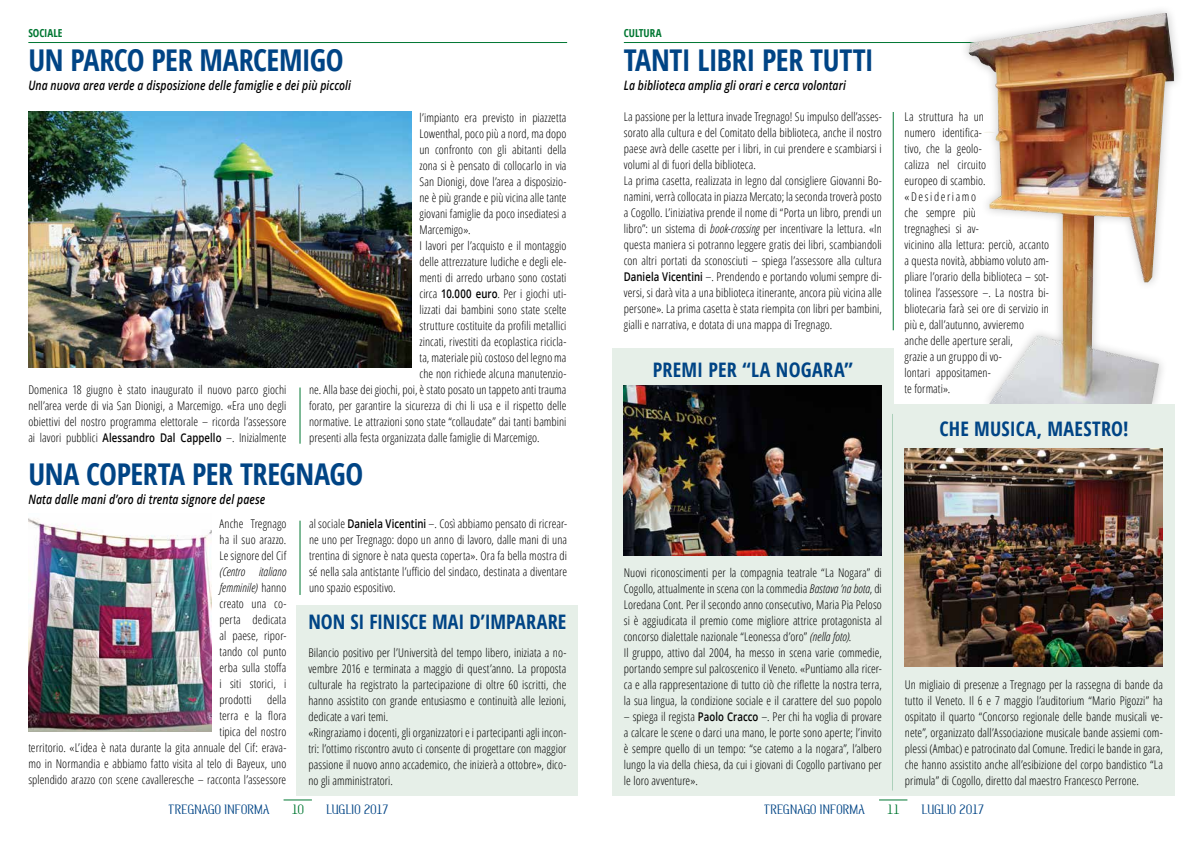
<style>
.page{position:relative;width:1191px;height:842px;background:#fff}
.page>*{position:absolute;margin:0;border:0;box-sizing:border-box;transform-origin:0 0}
.t1{font:700 condensed 30px "Open Sans";letter-spacing:-.015em;color:#004485}
.t2{font:700 condensed 20px "Open Sans";letter-spacing:.01em;color:#004485}
.t3{font:300 14px "Maverick";letter-spacing:-.025em;color:#004485}
.t4{font:300 14px "Maverick";color:#007732}
.t5{font:italic 600 13px "Open Sans";letter-spacing:.005em;color:#000;scale:.8 1}
.t6{font:300 condensed 12px/16px "Open Sans";letter-spacing:.005em;color:#000;text-align:justify}
.t7{font:700 condensed 11px "Open Sans";letter-spacing:-.005em;color:#007732}
.s1{font-weight:600;font-stretch:normal}
.s2{font-style:italic}
</style>
<div class="page">
<div style="left:612px;top:349px;width:281px;height:447px;background:#e6efe8"></div>
<img style="left:624px;top:386px;width:258px;height:170px">
<hr style="left:893px;top:112px;width:1px;height:218px;background:#007732">
<hr style="left:300px;top:521px;width:1px;height:74px;background:#007732">
<hr style="left:300px;top:387px;width:1px;height:57px;background:#007732">
<div style="left:297px;top:605px;width:281px;height:191px;background:#e6efe8"></div>
<img style="left:28px;top:112px;width:384px;height:256px">
<img style="left:28px;top:518px;width:183px;height:214px">
<hr style="left:28px;top:42px;width:539px;height:1px;background:#007732">
<hr style="left:624px;top:42px;width:538px;height:1px;background:#007732">
<div style="left:959px;top:4px;width:224px;height:409px;background:#fff"></div>
<img style="left:968px;top:13px;width:206px;height:391px">
<div style="left:893px;top:404px;width:281px;height:392px;background:#e6efe8"></div>
<img style="left:905px;top:449px;width:258px;height:218px">
<svg style="left:283px;top:799px;width:29px;height:1px"></svg>
<svg style="left:879px;top:799px;width:28px;height:1px"></svg>
<p class="t7" style="left:28px;top:25px;width:36px">SOCIALE</p>
<h1 class="t1" style="left:28px;top:39px;width:317px">UN PARCO PER MARCEMIGO</h1>
<p class="t5" style="left:28px;top:76px;width:405px">Una nuova area verde a disposizione delle famiglie e dei più piccoli</p>
<p class="t6" style="left:28px;top:381px;width:260px">Domenica 18 giugno è stato inaugurato il nuovo parco giochi nell’area verde di via San Dionigi, a Marcemigo. «Era uno degli obiettivi del nostro programma elettorale – ricorda l’assessore ai lavori pubblici <span class="s1">Alessandro Dal Cappello</span> –. Inizialmente</p>
<p class="t6" style="left:419px;top:109px;width:149px">l’impianto era previsto in piazzetta</p>
<p class="t6" style="left:419px;top:125px;width:149px">Lowenthal, poco più a nord, ma dopo</p>
<p class="t6" style="left:419px;top:141px;width:149px">un confronto con gli abitanti della</p>
<p class="t6" style="left:419px;top:157px;width:149px">zona si è pensato di collocarlo in via</p>
<p class="t6" style="left:419px;top:173px;width:148px">San Dionigi, dove l’area a disposizio-</p>
<p class="t6" style="left:419px;top:189px;width:148px">ne è più grande e più vicina alle tante</p>
<p class="t6" style="left:419px;top:205px;width:149px">giovani famiglie da poco insediatesi a</p>
<p class="t6" style="left:419px;top:221px;width:53px">Marcemigo».</p>
<p class="t6" style="left:419px;top:237px;width:148px">I lavori per l’acquisto e il montaggio</p>
<p class="t6" style="left:419px;top:253px;width:148px">delle attrezzature ludiche e degli ele-</p>
<p class="t6" style="left:419px;top:269px;width:148px">menti di arredo urbano sono costati</p>
<p class="t6" style="left:419px;top:285px;width:148px">circa <span class="s1">10.000 euro</span>. Per i giochi uti-</p>
<p class="t6" style="left:419px;top:301px;width:148px">lizzati dai bambini sono state scelte</p>
<p class="t6" style="left:419px;top:317px;width:148px">strutture costituite da profili metallici</p>
<p class="t6" style="left:419px;top:333px;width:148px">zincati, rivestiti da ecoplastica ricicla-</p>
<p class="t6" style="left:419px;top:349px;width:149px">ta, materiale più costoso del legno ma</p>
<p class="t6" style="left:419px;top:365px;width:148px">che non richiede alcuna manutenzio-</p>
<p class="t6" style="left:309px;top:381px;width:259px">ne. Alla base dei giochi, poi, è stato posato un tappeto anti trauma</p>
<p class="t6" style="left:309px;top:397px;width:259px">forato, per garantire la sicurezza di chi li usa e il rispetto delle</p>
<p class="t6" style="left:309px;top:413px;width:259px">normative. Le attrazioni sono state “collaudate” dai tanti bambini</p>
<p class="t6" style="left:309px;top:429px;width:232px">presenti alla festa organizzata dalle famiglie di Marcemigo.</p>
<h1 class="t1" style="left:28px;top:453px;width:336px">UNA COPERTA PER TREGNAGO</h1>
<p class="t5" style="left:28px;top:490px;width:298px">Nata dalle mani d’oro di trenta signore del paese</p>
<p class="t6" style="left:220px;top:516px;width:68px">Anche Tregnago ha il suo arazzo.<br>Le signore del Cif</p>
<p class="t6" style="left:220px;top:564px;width:68px"><span class="s2">(Centro italiano femminile)</span> hanno creato una co&shy;perta dedicata al paese, ripor&shy;tando col punto erba sulla stoffa i siti storici, i prodotti</p>
<p class="t6" style="left:28px;top:692px;width:259px;text-align:right">della<br>terra e la flora<br>tipica del nostro<br>territorio. «L’idea è nata durante la gita annuale del Cif: erava&shy;mo in Normandia e abbiamo fatto visita al telo di Bayeux, uno splendido arazzo con scene cavalleresche – racconta l’assessore</p>
<p class="t6" style="left:309px;top:516px;width:259px">al sociale <span class="s1">Daniela Vicentini</span> –. Così abbiamo pensato di ricrear&shy;ne uno per Tregnago: dopo un anno di lavoro, dalle mani di una trentina di signore è nata questa coperta». Ora fa bella mostra di sé nella sala antistante l’ufficio del sindaco, destinata a diventare uno spazio espositivo.</p>
<h2 class="t2" style="left:308px;top:608px;width:259px">NON SI FINISCE MAI D’IMPARARE</h2>
<p class="t6" style="left:308px;top:644px;width:259px;text-align:left">Bilancio positivo per l’Università del tempo libero, iniziata a no&shy;vembre 2016 e terminata a maggio di quest’anno. La proposta culturale ha registrato la partecipazione di oltre 60 iscritti, che hanno assistito con grande entusiasmo e continuità alle lezioni, dedicate a vari temi.<br>«Ringraziamo i docenti, gli organizzatori e i partecipanti agli incon&shy;tri: l’ottimo riscontro avuto ci consente di progettare con maggior passione il nuovo anno accademico, che inizierà a ottobre», dico&shy;no gli amministratori.</p>
<p class="t7" style="left:624px;top:25px;width:39px">CULTURA</p>
<h1 class="t1" style="left:624px;top:39px;width:251px">TANTI LIBRI PER TUTTI</h1>
<p class="t5" style="left:624px;top:76px;width:279px">La biblioteca amplia gli orari e cerca volontari</p>
<p class="t6" style="left:624px;top:108px;width:260px;text-align:left">La passione per la lettura invade Tregnago! Su impulso dell’asses&shy;sorato alla cultura e del Comitato della biblioteca, anche il nostro paese avrà delle casette per i libri, in cui prendere e scambiarsi i volumi al di fuori della biblioteca.<br>La prima casetta, realizzata in legno dal consigliere Giovanni Bo&shy;namini, verrà collocata in piazza Mercato; la seconda troverà posto a Cogollo. L’iniziativa prende il nome di “Porta un libro, prendi un libro”: un sistema di <span class="s2">book-crossing</span> per incentivare la lettura. «In questa maniera si potranno leggere gratis dei libri, scambiandoli con altri portati da sconosciuti – spiega l’assessore alla cultura <span class="s1">Daniela Vicentini</span> –. Prendendo e portando volumi sempre di&shy;versi, si darà vita a una biblioteca itinerante, ancora più vicina alle persone». La prima casetta è stata riempita con libri per bambini, gialli e narrativa, e dotata di una mappa di Tregnago.</p>
<p class="t6" style="left:904px;top:108px;width:146px;text-align:left">La struttura ha un<br>numero identifica-<br>tivo, che la geolo-<br>calizza nel circuito<br>europeo di scambio. «Desideriamo<br>che sempre più<br>tregnaghesi si av-<br>vicinino alla lettura: perciò, accanto a questa novità, abbiamo voluto am&shy;pliare l’orario della biblioteca – sot&shy;tolinea l’assessore –. La nostra bi&shy;bliotecaria farà sei ore di servizio in più e, dall’autunno, avvieremo anche delle aperture serali,<br>grazie a un gruppo di vo-<br>lontari appositamen-<br>te formati».</p>
<h2 class="t2" style="left:653px;top:356px;width:201px">PREMI PER “LA NOGARA”</h2>
<h2 class="t2" style="left:939px;top:415px;width:191px">CHE MUSICA, MAESTRO!</h2>
<p class="t6" style="left:624px;top:564px;width:259px;text-align:left">Nuovi riconoscimenti per la compagnia teatrale “La Nogara” di Cogollo, attualmente in scena con la commedia <span class="s2">Bastava ’na bota</span>, di Loredana Cont. Per il secondo anno consecutivo, Maria Pia Peloso si è aggiudicata il premio come migliore attrice protagonista al concorso dialettale nazionale “Leonessa d’oro” <span class="s2">(nella foto)</span>.<br>Il gruppo, attivo dal 2004, ha messo in scena varie commedie, portando sempre sul palcoscenico il Veneto. «Puntiamo alla ricer&shy;ca e alla rappresentazione di tutto ciò che riflette la nostra terra, la sua lingua, la condizione sociale e il carattere del suo popolo</p>
<p class="t6" style="left:624px;top:708px;width:259px">– spiega il regista <span class="s1">Paolo Cracco</span> –. Per chi ha voglia di provare a calcare le scene o darci una mano, le porte sono aperte; l’invito è sempre quello di un tempo: “se catemo a la nogara”, l’albero lungo la via della chiesa, da cui i giovani di Cogollo partivano per le loro avventure».</p>
<p class="t6" style="left:905px;top:676px;width:259px">Un migliaio di presenze a Tregnago per la rassegna di bande da tutto il Veneto. Il 6 e 7 maggio l’auditorium “Mario Pigozzi” ha ospitato il quarto “Concorso regionale delle bande musicali ve&shy;nete”, organizzato dall’Associazione musicale bande assiemi com&shy;plessi (Ambac) e patrocinato dal Comune. Tredici le bande in gara, che hanno assistito anche all’esibizione del corpo bandistico “La primula” di Cogollo, diretto dal maestro Francesco Perrone.</p>
<p class="t3" style="left:169px;top:801px;width:102px">TREGNAGO INFORMA</p>
<p class="t4" style="left:291px;top:801px;width:14px">10</p>
<p class="t3" style="left:326px;top:801px;width:64px">LUGLIO 2017</p>
<p class="t3" style="left:764px;top:801px;width:102px">TREGNAGO INFORMA</p>
<p class="t4" style="left:886px;top:801px;width:15px">11</p>
<p class="t3" style="left:921px;top:801px;width:64px">LUGLIO 2017</p>
</div>
